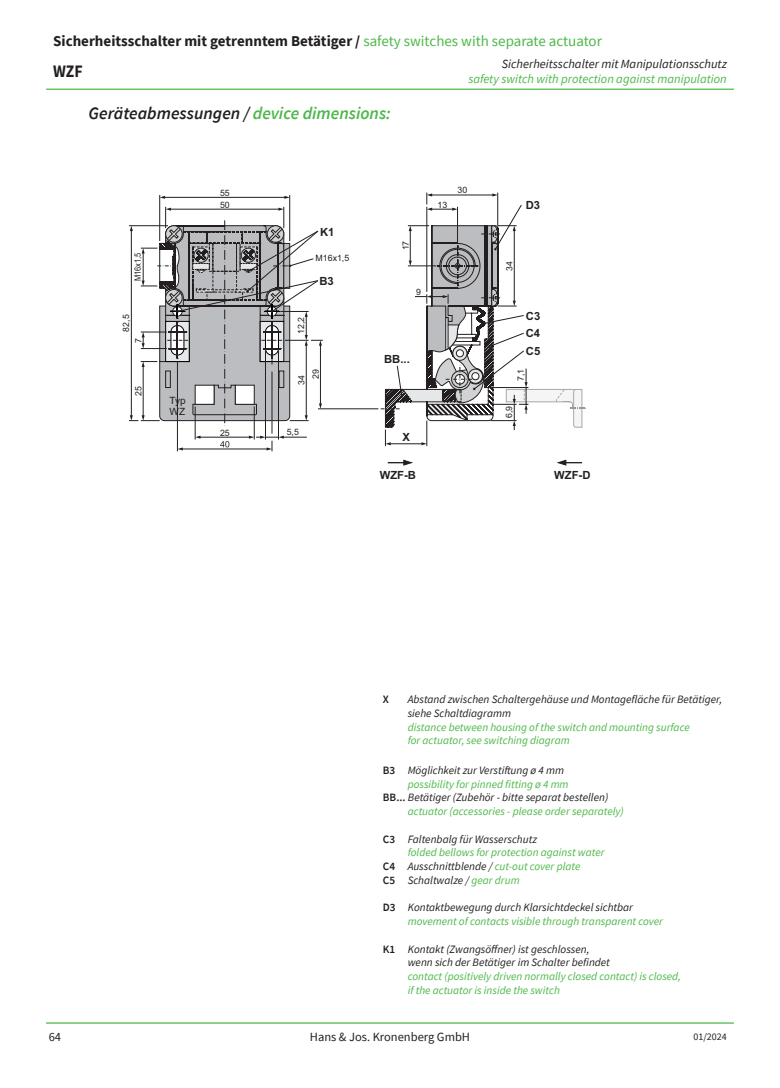
<style>
.page{position:relative;width:780px;height:1088px;background:#fff}
.page>*{position:absolute;margin:0;border:0;box-sizing:border-box;transform-origin:0 0}
.t1{font:italic 600 17.5px "Source Sans Pro";color:#231f20}
.t2{font:700 17.5px "Source Sans Pro";color:#231f20;scale:.9 1}
.t3{font:700 15px "Source Sans Pro";color:#231f20}
.t4{font:italic 12.5px "Source Sans Pro";color:#4cb848}
.t5{font:italic 12.5px "Source Sans Pro";color:#231f20}
.t6{font:12.5px "Source Sans Pro";color:#231f20}
.t7{font:italic 11.25px/13.8px "Source Sans Pro";color:#4cb848}
.t8{font:italic 11.25px/13.8px "Source Sans Pro";color:#231f20}
.t9{font:700 11.25px "Arial";color:#231f20}
.t10{font:600 11.25px "Source Sans Pro";color:#231f20}
.t11{font:10px "Source Sans Pro";color:#231f20}
.t12{font:10px/11.1px "Arial";color:#231f20}
.t13{font:8.75px "Arial";color:#231f20}
.t14{font:8.75px "Arial";color:#231f20;scale:.85 1}
.s1{font-weight:400;color:#4cb848}
.s2{color:#4cb848}
.s3{font-weight:600;font-style:normal}
.s4{font-weight:600;font-style:normal;color:#231f20}
.s5{color:#231f20}
</style>
<div class="page">
<hr style="left:46px;top:1022px;width:687px;height:1px;background:#4cb848">
<hr style="left:46px;top:89px;width:687px;height:1px;background:#4cb848">
<hr style="left:159px;top:195px;width:1px;height:46px;background:#231f20">
<hr style="left:289px;top:195px;width:1px;height:46px;background:#231f20">
<hr style="left:163px;top:197px;width:123px;height:1px;background:#231f20">
<svg style="left:160px;top:196px;width:5px;height:3px"></svg>
<svg style="left:284px;top:196px;width:6px;height:3px"></svg>
<hr style="left:181px;top:449px;width:87px;height:1px;background:#231f20">
<hr style="left:177px;top:361px;width:1px;height:90px;background:#231f20">
<svg style="left:249px;top:446px;width:24px;height:5px"></svg>
<svg style="left:388px;top:459px;width:25px;height:7px"></svg>
<svg style="left:556px;top:459px;width:26px;height:7px"></svg>
<svg style="left:177px;top:408px;width:250px;height:38px"></svg>
<svg style="left:380px;top:193px;width:206px;height:237px"></svg>
<hr style="left:318px;top:409px;width:60px;height:1px;background:#231f20">
<svg style="left:129px;top:207px;width:194px;height:219px"></svg>
<h2 class="t3" style="left:53px;top:31px;width:550px">Sicherheitsschalter mit getrenntem Betätiger / <span class="s1">safety switches with separate actuator</span></h2>
<h1 class="t2" style="left:53px;top:60px;width:34px">WZF</h1>
<p class="t5" style="left:502px;top:56px;width:226px">Sicherheitsschalter mit Manipulationsschutz</p>
<p class="t4" style="left:468px;top:71px;width:260px">safety switch with protection against manipulation</p>
<h1 class="t1" style="left:89px;top:102px;width:304px">Geräteabmessungen / <span class="s2">device dimensions:</span></h1>
<p class="t14" style="left:135px;top:281px;width:35px;rotate:-90deg">M16x1,5</p>
<p class="t13" style="left:123px;top:331px;width:19px;rotate:-90deg">82,5</p>
<p class="t13" style="left:135px;top:342px;width:6px;rotate:-90deg">7</p>
<p class="t13" style="left:135px;top:396px;width:11px;rotate:-90deg">25</p>
<p class="t12" style="left:169px;top:396px;width:18px">Typ<br>WZ</p>
<p class="t13" style="left:220px;top:189px;width:11px">55</p>
<p class="t13" style="left:220px;top:201px;width:11px">50</p>
<p class="t13" style="left:220px;top:429px;width:11px">25</p>
<p class="t9" style="left:320px;top:225px;width:16px">K1</p>
<p class="t13" style="left:315px;top:255px;width:35px">M16x1,5</p>
<p class="t13" style="left:298px;top:334px;width:19px;rotate:-90deg">12,2</p>
<p class="t9" style="left:319px;top:274px;width:16px">B3</p>
<p class="t13" style="left:312px;top:379px;width:11px;rotate:-90deg">29</p>
<p class="t13" style="left:298px;top:385px;width:11px;rotate:-90deg">34</p>
<p class="t13" style="left:287px;top:428px;width:14px">5,5</p>
<p class="t13" style="left:402px;top:250px;width:11px;rotate:-90deg">17</p>
<p class="t13" style="left:416px;top:289px;width:6px">9</p>
<p class="t13" style="left:437px;top:201px;width:11px">13</p>
<p class="t13" style="left:457px;top:187px;width:11px">30</p>
<p class="t9" style="left:384px;top:352px;width:27px">BB...</p>
<p class="t9" style="left:402px;top:430px;width:9px">X</p>
<p class="t9" style="left:525px;top:199px;width:16px">D3</p>
<p class="t13" style="left:506px;top:270px;width:11px;rotate:-90deg">34</p>
<p class="t9" style="left:526px;top:309px;width:16px">C3</p>
<p class="t9" style="left:526px;top:344px;width:16px">C5</p>
<p class="t9" style="left:526px;top:327px;width:16px">C4</p>
<p class="t13" style="left:517px;top:381px;width:14px;rotate:-90deg">7,1</p>
<p class="t13" style="left:505px;top:418px;width:14px;rotate:-90deg">6,9</p>
<p class="t9" style="left:380px;top:468px;width:38px">WZF-B</p>
<p class="t9" style="left:554px;top:468px;width:38px">WZF-D</p>
<p class="t10" style="left:383px;top:692px;width:8px">X</p>
<p class="t8" style="left:407px;top:692px;width:316px">Abstand zwischen Schaltergehäuse und Montagefläche für Betätiger, siehe Schaltdiagramm</p>
<p class="t7" style="left:407px;top:720px;width:283px">distance between housing of the switch and mounting surface for actuator, see switching diagram</p>
<p class="t8" style="left:383px;top:763px;width:183px"><span class="s3">B3</span> Möglichkeit zur Verstiftung ø 4 mm</p>
<p class="t7" style="left:407px;top:777px;width:162px">possibility for pinned fitting ø 4 mm</p>
<p class="t8" style="left:383px;top:791px;width:227px"><span class="s3">BB...</span> Betätiger (Zubehör - bitte separat bestellen)</p>
<p class="t7" style="left:407px;top:804px;width:218px">actuator (accessories - please order separately)</p>
<p class="t8" style="left:383px;top:832px;width:155px"><span class="s3">C3</span> Faltenbalg für Wasserschutz</p>
<p class="t7" style="left:407px;top:846px;width:198px">folded bellows for protection against water</p>
<p class="t8" style="left:383px;top:859px;width:199px"><span class="s3">C4</span> Ausschnittblende / <span class="s2">cut-out cover plate</span></p>
<p class="t8" style="left:383px;top:873px;width:138px"><span class="s3">C5</span> Schaltwalze / <span class="s2">gear drum</span></p>
<p class="t7" style="left:407px;top:901px;width:257px;text-indent:-25px"><span class="s4">D3</span> <span class="s5">Kontaktbewegung durch Klarsichtdeckel sichtbar </span>movement of contacts visible through transparent cover</p>
<p class="t8" style="left:407px;top:942px;width:203px;text-indent:-25px"><span class="s3">K1</span> Kontakt (Zwangsöffner) ist geschlossen, wenn sich der Betätiger im Schalter befindet</p>
<p class="t7" style="left:407px;top:969px;width:275px">contact (positively driven normally closed contact) is closed, if the actuator is inside the switch</p>
<p class="t6" style="left:49px;top:1029px;width:14px">64</p>
<p class="t6" style="left:310px;top:1029px;width:162px">Hans &amp; Jos. Kronenberg GmbH</p>
<p class="t11" style="left:693px;top:1030px;width:35px">01/2024</p>
</div>
